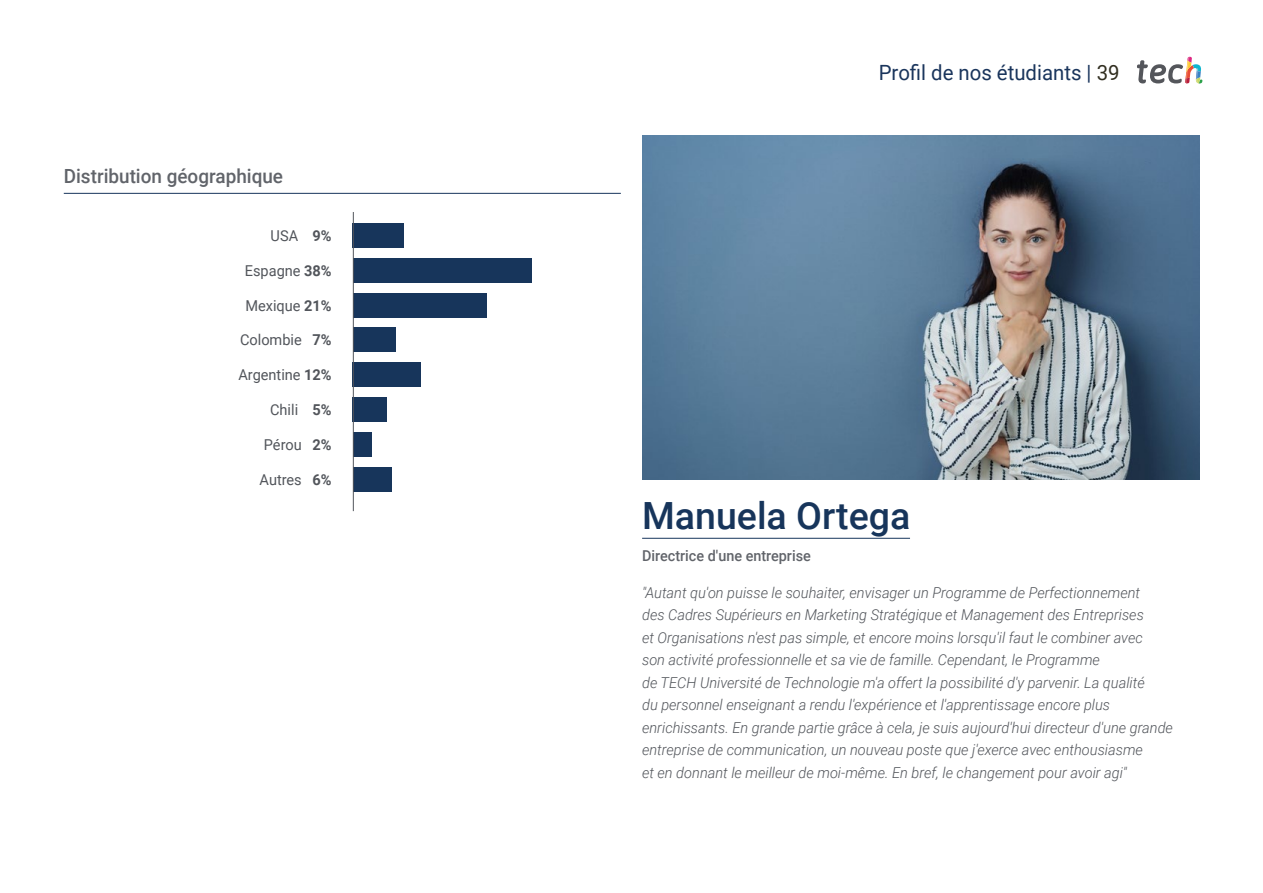
<style>
.page{position:relative;width:1263px;height:893px;background:#fff}
.page>*{position:absolute;margin:0;border:0;box-sizing:border-box;transform-origin:0 0}
.t1{font:500 37.5px "Roboto";color:#17355b}
.t2{font:21px "Roboto";color:#1a355c}
.t3{font:500 19.5px "Roboto";color:#61646a}
.t4{font:italic 300 15px/22.5px "Roboto";color:#52555b}
.t5{font:15px "Roboto";color:#52555b}
.t6{font:500 15px "Roboto";color:#61646a;scale:.96 1}
.s1{font-weight:700}
.s2{color:#312e20}
</style>
<div class="page">
<svg style="left:1137px;top:57px;width:65px;height:27px"></svg>
<hr style="left:642px;top:538px;width:268px;height:1px;background:#17355b">
<img style="left:642px;top:136px;width:557px;height:343px">
<hr style="left:64px;top:193px;width:557px;height:1px;background:#17355b">
<div style="left:353px;top:223px;width:51px;height:25px;background:#17355b"></div>
<div style="left:353px;top:397px;width:34px;height:25px;background:#17355b"></div>
<div style="left:353px;top:258px;width:179px;height:25px;background:#17355b"></div>
<div style="left:353px;top:432px;width:19px;height:25px;background:#17355b"></div>
<div style="left:353px;top:293px;width:134px;height:24px;background:#17355b"></div>
<div style="left:353px;top:467px;width:38px;height:24px;background:#17355b"></div>
<div style="left:353px;top:327px;width:42px;height:25px;background:#17355b"></div>
<div style="left:353px;top:362px;width:68px;height:25px;background:#17355b"></div>
<hr style="left:353px;top:212px;width:1px;height:299px;background:#52555b">
<h3 class="t3" style="left:64px;top:162px;width:221px">Distribution géographique</h3>
<p class="t5" style="left:271px;top:225px;width:63px">USA <span class="s1">9%</span></p>
<p class="t5" style="left:245px;top:260px;width:88px">Espagne <span class="s1">38%</span></p>
<p class="t5" style="left:245px;top:295px;width:88px">Mexique <span class="s1">21%</span></p>
<p class="t5" style="left:240px;top:330px;width:93px">Colombie <span class="s1">7%</span></p>
<p class="t5" style="left:238px;top:364px;width:95px">Argentine <span class="s1">12%</span></p>
<p class="t5" style="left:270px;top:399px;width:63px">Chili <span class="s1">5%</span></p>
<p class="t5" style="left:264px;top:434px;width:69px">Pérou <span class="s1">2%</span></p>
<p class="t5" style="left:260px;top:469px;width:74px">Autres <span class="s1">6%</span></p>
<h2 class="t2" style="left:879px;top:57px;width:242px">Profil de nos étudiants | <span class="s2">39</span></h2>
<h1 class="t1" style="left:642px;top:489px;width:270px">Manuela Ortega</h1>
<p class="t6" style="left:642px;top:545px;width:177px">Directrice d'une entreprise</p>
<p class="t4" style="left:642px;top:580px;width:532px">"Autant qu'on puisse le souhaiter, envisager un Programme de Perfectionnement<br>des Cadres Supérieurs en Marketing Stratégique et Management des Entreprises<br>et Organisations n'est pas simple, et encore moins lorsqu'il faut le combiner avec<br>son activité professionnelle et sa vie de famille. Cependant, le Programme<br>de TECH Université de Technologie m'a offert la possibilité d'y parvenir. La qualité<br>du personnel enseignant a rendu l'expérience et l'apprentissage encore plus enrichissants. En grande partie grâce à cela, je suis aujourd'hui directeur d'une grande entreprise de communication, un nouveau poste que j'exerce avec enthousiasme<br>et en donnant le meilleur de moi-même. En bref, le changement pour avoir agi"</p>
</div>
